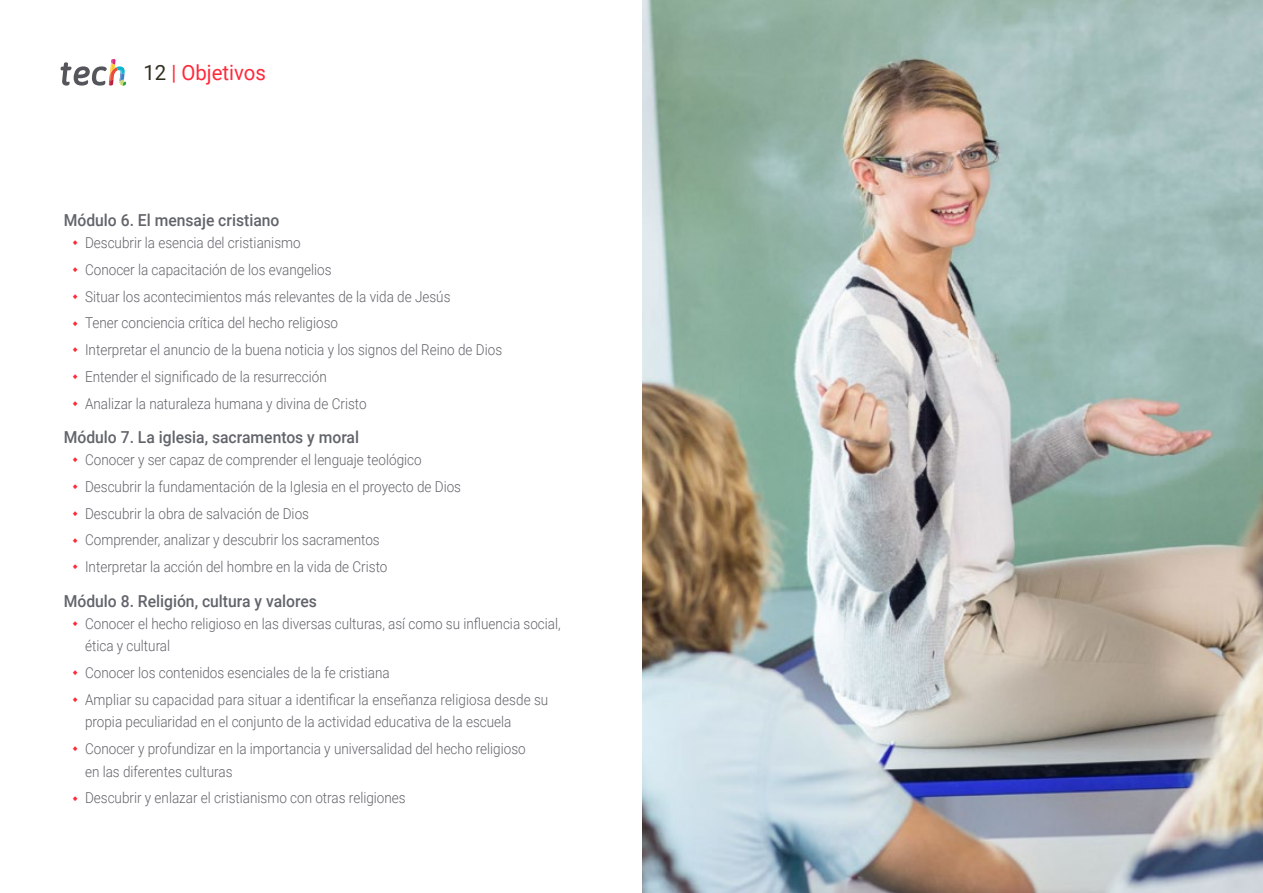
<style>
.page{position:relative;width:1263px;height:893px;background:#fff}
.page>*{position:absolute;margin:0;border:0;box-sizing:border-box;transform-origin:0 0}
.t1{font:21px "Roboto";color:#ff293a}
.t2{font:500 16.5px "Roboto";color:#61646a;scale:.95 1}
.t3{font:300 15px/26.7px "Roboto";color:#61646a;scale:.9 1}
.s1{color:#312e20}
</style>
<div class="page">
<img style="left:642px;top:0;width:621px;height:893px">
<svg style="left:61px;top:59px;width:65px;height:27px"></svg>
<h1 class="t1" style="left:144px;top:57px;width:124px"><span class="s1">12</span> | Objetivos</h1>
<p class="t2" style="left:64px;top:208px;width:228px">Módulo 6. El mensaje cristiano</p>
<p class="t3" style="left:85px;top:229px;width:465px">Descubrir la esencia del cristianismo<br>Conocer la capacitación de los evangelios<br>Situar los acontecimientos más relevantes de la vida de Jesús<br>Tener conciencia crítica del hecho religioso<br>Interpretar el anuncio de la buena noticia y los signos del Reino de Dios Entender el significado de la resurrección<br>Analizar la naturaleza humana y divina de Cristo</p>
<p class="t2" style="left:64px;top:425px;width:312px">Módulo 7. La iglesia, sacramentos y moral</p>
<p class="t3" style="left:85px;top:446px;width:419px">Conocer y ser capaz de comprender el lenguaje teológico Descubrir la fundamentación de la Iglesia en el proyecto de Dios Descubrir la obra de salvación de Dios<br>Comprender, analizar y descubrir los sacramentos<br>Interpretar la acción del hombre en la vida de Cristo</p>
<p class="t2" style="left:64px;top:589px;width:268px">Módulo 8. Religión, cultura y valores</p>
<p class="t3" style="left:85px;top:612px;width:530px;line-height:22.5px">Conocer el hecho religioso en las diversas culturas, así como su influencia social, ética y cultural</p>
<p class="t3" style="left:85px;top:659px;width:516px">Conocer los contenidos esenciales de la fe cristiana<br>Ampliar su capacidad para situar a identificar la enseñanza religiosa desde su</p>
<p class="t3" style="left:85px;top:708px;width:491px">propia peculiaridad en el conjunto de la actividad educativa de la escuela<br>Conocer y profundizar en la importancia y universalidad del hecho religioso</p>
<p class="t3" style="left:85px;top:757px;width:358px">en las diferentes culturas<br>Descubrir y enlazar el cristianismo con otras religiones</p>
</div>
